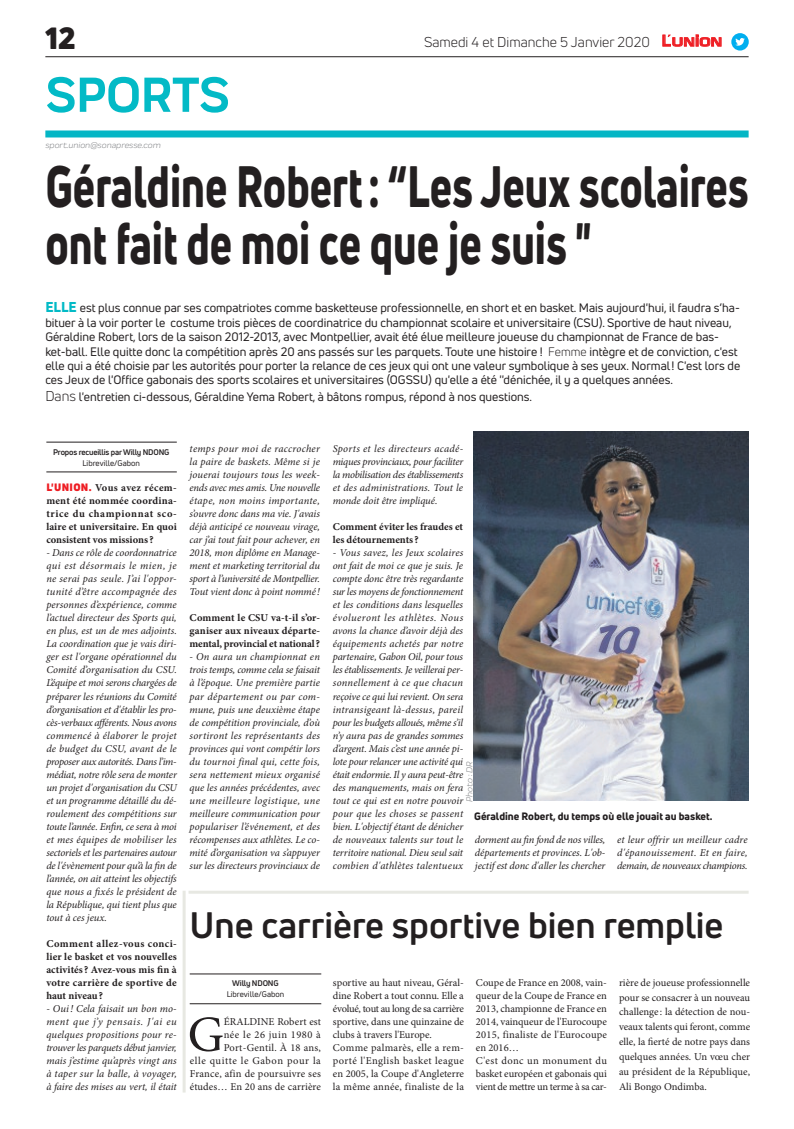
<style>
.page{position:relative;width:794px;height:1129px;background:#fff}
.page>*{position:absolute;margin:0;border:0;box-sizing:border-box;transform-origin:0 0}
.t1{font:800 57px/57px "Uni Neue";color:#231f20;scale:.74 1}
.t2{font:700 51px "Praktika";color:#03bac6}
.t3{font:50.5px "Minion Pro";color:#231f20}
.t4{font:700 36px "Uni Neue";color:#231f20}
.t5{font:900 30px "Uni Neue";color:#231f20}
.t6{font:14px "Uni Neue";color:#231f20}
.t7{font:12px/14.4px "Uni Neue";color:#231f20}
.t8{font:italic 10.5px/13px "Minion Pro";letter-spacing:-.005em;color:#231f20;text-align:justify}
.t9{font:10.5px/13px "Minion Pro";color:#231f20}
.t10{font:700 10.5px/13px "Minion Pro";color:#231f20;text-align:justify}
.t11{font:800 10.5px "Uni Neue";color:#231f20}
.t12{font:italic 9px "Praktika";color:#818386}
.t13{font:700 8px "Uni Neue";letter-spacing:-.02em;color:#231f20}
.t14{font:8px "Uni Neue";color:#231f20}
.s1{font-family:"Eurostile";font-weight:600;font-size:14.9px;color:#ee1d23}
.s2{font-family:"Eurostile";font-weight:600;font-size:11.4px;color:#ee1d23}
.s3{font-weight:800;font-size:14px;color:#03bac6}
.s4{font-style:inherit}
.s5{font-size:14px}
.s6{font-family:"Uni Neue";font-weight:900;color:#ee1d23}
</style>
<div class="page">
<hr style="left:45px;top:56px;width:703px;height:1px;background:#231f20">
<div style="left:45px;top:130px;width:703px;height:7px;background:#04b6c5"></div>
<svg style="left:662px;top:34px;width:60px;height:13px"></svg>
<div style="left:731px;top:33px;width:17px;height:18px;background:#00aeef;border-radius:50%"></div>
<svg style="left:735px;top:38px;width:10px;height:8px"></svg>
<hr style="left:46px;top:471px;width:131px;height:1px;background:#231f20">
<hr style="left:46px;top:442px;width:131px;height:1px;background:#231f20">
<hr style="left:190px;top:1003px;width:131px;height:1px;background:#231f20">
<hr style="left:190px;top:973px;width:131px;height:1px;background:#231f20">
<img style="left:474px;top:431px;width:274px;height:369px">
<hr style="left:188px;top:890px;width:560px;height:3px;background:#e7e8e2">
<hr style="left:183px;top:890px;width:3px;height:202px;background:#e7e8e2">
<h3 class="t5" style="left:45px;top:17px;width:32px">12</h3>
<h2 class="t2" style="left:46px;top:54px;width:185px">SPORTS</h2>
<p class="t12" style="left:45px;top:139px;width:117px">sport.union@sonapresse.com</p>
<h3 class="t6" style="left:424px;top:33px;width:299px">Samedi 4 et Dimanche 5 Janvier 2020 <span class="s1">L</span><span class="s2">UNION</span></h3>
<h1 class="t1" style="left:45px;top:157px;width:952px">Géraldine Robert: “Les Jeux scolaires ont fait de moi ce que je suis "</h1>
<p class="t7" style="left:45px;top:301px;width:696px"><span class="s3">ELLE</span> est plus connue par ses compatriotes comme basketteuse professionnelle, en short et en basket. Mais aujourd'hui, il faudra s’ha&shy;bituer à la voir porter le costume trois pièces de coordinatrice du championnat scolaire et universitaire (CSU). Sportive de haut niveau, Géraldine Robert, lors de la saison 2012-2013, avec Montpellier, avait été élue meilleure joueuse du championnat de France de bas&shy;ket-ball. Elle quitte donc la compétition après 20 ans passés sur les parquets. Toute une histoire ! <span class="s4">Femme</span> intègre et de conviction, c'est elle qui a été choisie par les autorités pour porter la relance de ces jeux qui ont une valeur symbolique à ses yeux. Normal! C'est lors de ces Jeux de l'Office gabonais des sports scolaires et universitaires (OGSSU) qu'elle a été ''dénichée, il y a quelques années.</p>
<p class="t7" style="left:45px;top:389px;width:488px"><span class="s5">Dans</span> l'entretien ci-dessous, Géraldine Yema Robert, à bâtons rompus, répond à nos questions.</p>
<p class="t13" style="left:53px;top:447px;width:118px">Propos recueillis par Willy NDONG</p>
<p class="t14" style="left:83px;top:457px;width:59px">Libreville/Gabon</p>
<p class="t10" style="left:46px;top:481px;width:132px"><span class="s6">L'UNION.</span> Vous avez récem&shy;ment été nommée coordina&shy;trice du championnat sco&shy;laire et universitaire. En quoi consistent vos missions?</p>
<p class="t8" style="left:46px;top:546px;width:132px">- Dans ce rôle de coordonnatrice qui est désormais le mien, je ne serai pas seule. J’ai l'oppor&shy;tunité d’être accompagnée des personnes d’expérience, comme l’actuel directeur des Sports qui, en plus, est un de mes adjoints.<br>La coordination que je vais diri&shy;ger est l'organe opérationnel du Comité d’organisation du CSU.<br>L’équipe et moi serons chargées de préparer les réunions du Comité d’organisation et d'établir les pro&shy;cès-verbaux afférents. Nous avons commencé à élaborer le projet de budget du CSU, avant de le proposer aux autorités. Dans l’im&shy;médiat, notre rôle sera de monter un projet d'organisation du CSU et un programme détaillé du dé&shy;roulement des compétitions sur toute l’année. Enfin, ce sera à moi et mes équipes de mobiliser les sectoriels et les partenaires autour de l'évènement pour qu’à la fin de l’année, on ait atteint les objectifs que nous a fixés le président de la République, qui tient plus que tout à ces jeux.</p>
<p class="t10" style="left:46px;top:936px;width:132px">Comment allez-vous conci&shy;lier le basket et vos nouvelles activités? Avez-vous mis fin à votre carrière de sportive de haut niveau?</p>
<p class="t8" style="left:46px;top:1001px;width:132px">- Oui ! Cela faisait un bon mo&shy;ment que j’y pensais. J'ai eu quelques propositions pour re&shy;trouver les parquets début janvier, mais j’estime qu’après vingt ans à taper sur la balle, à voyager, à faire des mises au vert, il était</p>
<p class="t8" style="left:189px;top:442px;width:132px">temps pour moi de raccrocher la paire de baskets. Même si je jouerai toujours tous les week&shy;ends avec mes amis. Une nouvelle étape, non moins importante, s’ouvre donc dans ma vie. J'avais déjà anticipé ce nouveau virage, car j’ai tout fait pour achever, en 2018, mon diplôme en Manage&shy;ment et marketing territorial du sport à l’université de Montpellier.<br>Tout vient donc à point nommé !</p>
<p class="t10" style="left:189px;top:611px;width:132px">Comment le CSU va-t-il s’or&shy;ganiser aux niveaux départe&shy;mental, provincial et national?</p>
<p class="t8" style="left:189px;top:650px;width:132px">- On aura un championnat en trois temps, comme cela se faisait à l’époque. Une première partie par département ou par com&shy;mune, puis une deuxième étape de compétition provinciale, d’où sortiront les représentants des provinces qui vont compétir lors du tournoi final qui, cette fois, sera nettement mieux organisé que les années précédentes, avec une meilleure logistique, une meilleure communication pour populariser l’événement, et des récompenses aux athlètes. Le co&shy;mité d’organisation va s’appuyer sur les directeurs provinciaux de</p>
<p class="t8" style="left:333px;top:442px;width:132px">Sports et les directeurs acadé&shy;miques provinciaux, pour faciliter la mobilisation des établissements et des administrations. Tout le monde doit être impliqué.</p>
<p class="t10" style="left:333px;top:520px;width:132px">Comment éviter les fraudes et les détournements?</p>
<p class="t8" style="left:333px;top:546px;width:132px">- Vous savez, les Jeux scolaires ont fait de moi ce que je suis. Je compte donc être très regardante sur les moyens de fonctionnement et les conditions dans lesquelles évolueront les athlètes. Nous avons la chance d’avoir déjà des équipements achetés par notre partenaire, Gabon Oil, pour tous les établissements. Je veillerai per&shy;sonnellement à ce que chacun reçoive ce qui lui revient. On sera intransigeant là-dessus, pareil pour les budgets alloués, même s’il n’y aura pas de grandes sommes d’argent. Mais c’est une année pi&shy;lote pour relancer une activité qui était endormie. Il y aura peut-être des manquements, mais on fera tout ce qui est en notre pouvoir pour que les choses se passent bien. L'objectif étant de dénicher de nouveaux talents sur tout le territoire national. Dieu seul sait combien d'athlètes talentueux</p>
<p class="t12" style="left:463px;top:801px;width:41px;rotate:-90deg">Photo : DR</p>
<p class="t11" style="left:474px;top:809px;width:240px">Géraldine Robert, du temps où elle jouait au basket.</p>
<p class="t8" style="left:475px;top:832px;width:132px">dorment au fin fond de nos villes, départements et provinces. L'ob&shy;jectif est donc d'aller les chercher</p>
<p class="t8" style="left:617px;top:832px;width:132px">et leur offrir un meilleur cadre d'épanouissement. Et en faire, demain, de nouveaux champions.</p>
<h3 class="t4" style="left:189px;top:901px;width:535px">Une carrière sportive bien remplie</h3>
<p class="t13" style="left:232px;top:977px;width:48px">Willy NDONG</p>
<p class="t14" style="left:227px;top:988px;width:59px">Libreville/Gabon</p>
<p class="t9" style="left:333px;top:975px;width:133px">sportive au haut niveau, Géral&shy;dine Robert a tout connu. Elle a évolué, tout au long de sa carrière sportive, dans une quinzaine de clubs à travers l'Europe.<br>Comme palmarès, elle a rem&shy;porté l'English basket league en 2005, la Coupe d'Angleterre la même année, finaliste de la</p>
<p class="t9" style="left:476px;top:975px;width:133px">Coupe de France en 2008, vain&shy;queur de la Coupe de France en<br>2013, championne de France en<br>2014, vainqueur de l'Eurocoupe<br>2015, finaliste de l'Eurocoupe en 2016…<br>C'est donc un monument du basket européen et gabonais qui vient de mettre un terme à sa car-</p>
<p class="t9" style="left:619px;top:974px;width:133px;line-height:14.9px;text-align:justify">rière de joueuse professionnelle pour se consacrer à un nouveau challenge : la détection de nou&shy;veaux talents qui feront, comme elle, la fierté de notre pays dans quelques années. Un vœu cher au président de la République, Ali Bongo Ondimba.</p>
<p class="t9" style="left:190px;top:1014px;width:133px;text-align:right">ÉRALDINE Robert est<br>née le 26 juin 1980 à<br>Port-Gentil. À 18 ans,<br>elle quitte le Gabon pour la<br>France, afin de poursuivre ses études… En 20 ans de carrière</p>
<h3 class="t3" style="left:188px;top:1000px;width:38px">G</h3>
</div>
